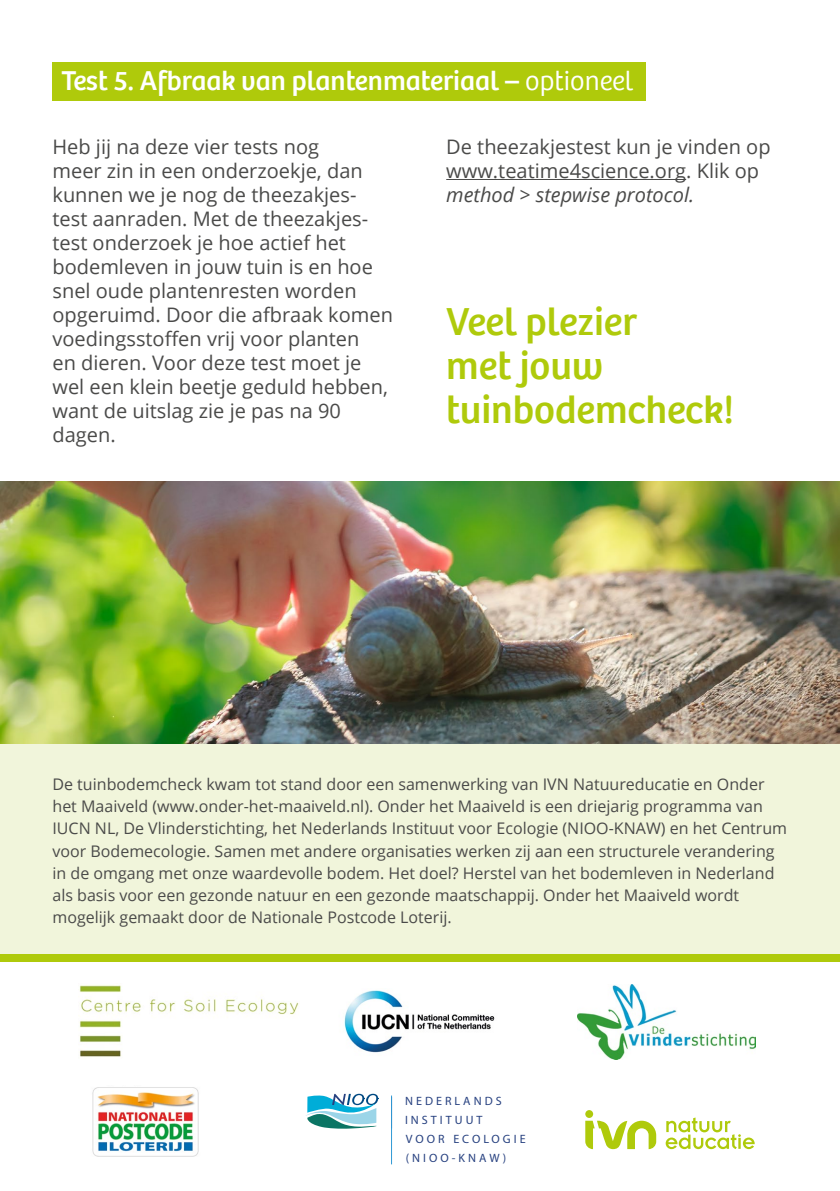
<style>
.page{position:relative;width:840px;height:1191px;background:#fff}
.page>*{position:absolute;margin:0;border:0;box-sizing:border-box;transform-origin:0 0}
.t1{font:40px/44px "Bree";color:#afca0b}
.t2{font:28px "Bree";color:#fff}
.t3{font:20px/24px "Open Sans";color:#4a4a49}
.t4{font:italic 20px "Open Sans";color:#4a4a49}
.t5{font:16px/22px "Open Sans";color:#4a4a49}
.t6{font:12px/18.8px "Officina Sans";letter-spacing:.25em;color:#274180}
.s1{font-weight:300}
</style>
<div class="page">
<div style="left:52px;top:62px;width:594px;height:39px;background:#afca0b"></div>
<img style="left:0;top:481px;width:839px;height:262px">
<div style="left:0;top:743px;width:839px;height:214px;background:#f1f5db"></div>
<hr style="left:446px;top:179px;width:239px;height:1px;background:#4a4a49">
<img style="left:79px;top:985px;width:220px;height:72px">
<img style="left:344px;top:990px;width:151px;height:63px">
<img style="left:92px;top:1087px;width:107px;height:70px">
<img style="left:577px;top:985px;width:178px;height:74px">
<svg style="left:306px;top:1093px;width:72px;height:36px"></svg>
<hr style="left:391px;top:1095px;width:1px;height:69px;background:#2f99d5">
<div style="left:0;top:953px;width:839px;height:8px;background:#afca0b"></div>
<svg style="left:585px;top:1110px;width:169px;height:39px"></svg>
<h2 class="t2" style="left:62px;top:65px;width:573px">Test 5. Afbraak van plantenmateriaal – <span class="s1">optioneel</span></h2>
<p class="t3" style="left:52px;top:134px;width:342px">Heb jij na deze vier tests nog<br>meer zin in een onderzoekje, dan kunnen we je nog de theezakjes&shy;test aanraden. Met de theezakjes&shy;test onderzoek je hoe actief het bodemleven in jouw tuin is en hoe snel oude plantenresten worden opgeruimd. Door die afbraak komen voedingsstoffen vrij voor planten<br>en dieren. Voor deze test moet je wel een klein beetje geduld hebben, want de uitslag zie je pas na 90 dagen.</p>
<p class="t3" style="left:446px;top:134px;width:326px">De theezakjestest kun je vinden op www.teatime4science.org. Klik op</p>
<p class="t4" style="left:446px;top:181px;width:249px">method &gt; stepwise protocol.</p>
<h1 class="t1" style="left:446px;top:300px;width:289px">Veel plezier<br>met jouw tuinbodemcheck!</h1>
<p class="t5" style="left:52px;top:773px;width:735px">De tuinbodemcheck kwam tot stand door een samenwerking van IVN Natuureducatie en Onder het Maaiveld (www.onder-het-maaiveld.nl). Onder het Maaiveld is een driejarig programma van IUCN NL, De Vlinderstichting, het Nederlands Instituut voor Ecologie (NIOO-KNAW) en het Centrum voor Bodemecologie. Samen met andere organisaties werken zij aan een structurele verandering in de omgang met onze waardevolle bodem. Het doel? Herstel van het bodemleven in Nederland als basis voor een gezonde natuur en een gezonde maatschappij. Onder het Maaiveld wordt mogelijk gemaakt door de Nationale Postcode Loterij.</p>
<p class="t6" style="left:405px;top:1091px;width:98px">NEDERLANDS<br>INSTITUUT</p>
<p class="t6" style="left:405px;top:1148px;width:102px">(NIOO-KNAW)</p>
<p class="t6" style="left:405px;top:1129px;width:121px">VOOR ECOLOGIE</p>
</div>
